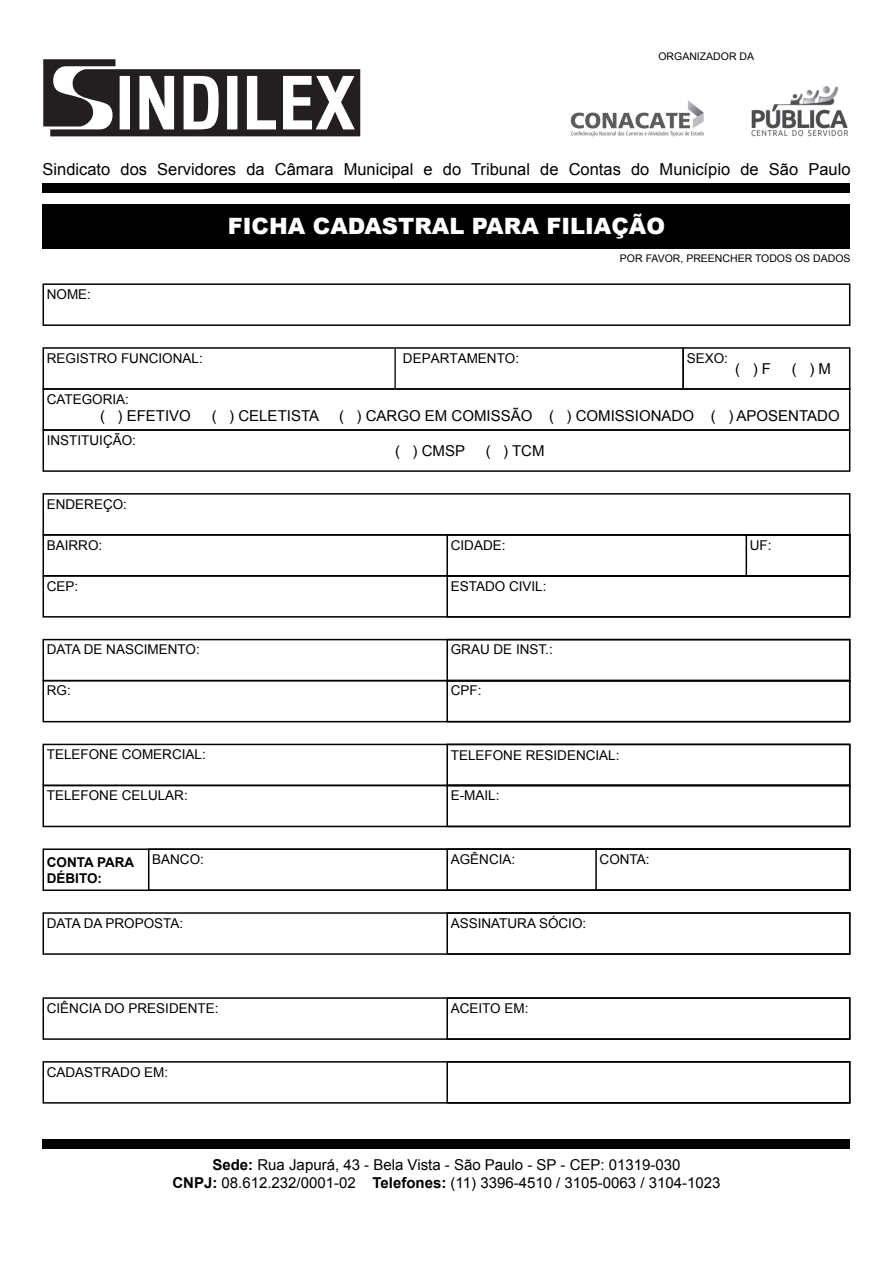
<style>
.page{position:relative;width:893px;height:1263px;background:#fff}
.page>*{position:absolute;margin:0;border:0;box-sizing:border-box;transform-origin:0 0}
.t1{font:900 22.5px "Arial";color:#fff}
.t2{font:16.5px "Arial";color:#000001}
.t3{font:15px/18px "Arial";color:#000001;text-align:center}
.t4{font:13.5px "Arial";color:#000001}
.t5{font:700 13.5px/16.2px "Arial";color:#000001}
.t6{font:10.5px "Arial";color:#000001}
.s1{font-weight:700}
</style>
<div class="page">
<div style="left:43px;top:184px;width:807px;height:9px;background:#000001"></div>
<div style="left:43px;top:204px;width:807px;height:44px;background:#000001"></div>
<div style="left:43px;top:1139px;width:807px;height:9px;background:#000001"></div>
<svg style="left:43px;top:283px;width:807px;height:43px"></svg>
<svg style="left:43px;top:347px;width:807px;height:125px"></svg>
<svg style="left:43px;top:493px;width:807px;height:125px"></svg>
<svg style="left:43px;top:639px;width:807px;height:83px"></svg>
<svg style="left:43px;top:744px;width:807px;height:83px"></svg>
<svg style="left:43px;top:848px;width:807px;height:43px"></svg>
<svg style="left:43px;top:912px;width:807px;height:43px"></svg>
<svg style="left:43px;top:997px;width:807px;height:43px"></svg>
<svg style="left:43px;top:1061px;width:807px;height:42px"></svg>
<svg style="left:43px;top:59px;width:317px;height:77px"></svg>
<img style="left:570px;top:100px;width:134px;height:37px">
<img style="left:751px;top:86px;width:97px;height:50px">
<hr style="left:394px;top:349px;width:2px;height:41px;background:#231f20">
<p class="t6" style="left:658px;top:50px;width:97px">ORGANIZADOR DA</p>
<p class="t2" style="left:43px;top:158px;width:810px">Sindicato dos Servidores da Câmara Municipal e do Tribunal de Contas do Município de São Paulo</p>
<h1 class="t1" style="left:228px;top:210px;width:439px">FICHA CADASTRAL PARA FILIAÇÃO</h1>
<p class="t4" style="left:47px;top:285px;width:46px">NOME:</p>
<p class="t6" style="left:620px;top:251px;width:232px">POR FAVOR, PREENCHER TODOS OS DADOS</p>
<p class="t4" style="left:47px;top:349px;width:158px">REGISTRO FUNCIONAL:</p>
<p class="t4" style="left:47px;top:390px;width:84px">CATEGORIA:</p>
<p class="t4" style="left:47px;top:431px;width:91px">INSTITUIÇÃO:</p>
<p class="t4" style="left:403px;top:349px;width:118px">DEPARTAMENTO:</p>
<p class="t4" style="left:687px;top:349px;width:43px">SEXO:</p>
<p class="t3" style="left:735px;top:360px;width:37px">( ) F</p>
<p class="t3" style="left:792px;top:360px;width:41px">( ) M</p>
<p class="t3" style="left:100px;top:407px;width:92px">( ) EFETIVO</p>
<p class="t3" style="left:212px;top:407px;width:109px">( ) CELETISTA</p>
<p class="t3" style="left:339px;top:407px;width:502px">( ) CARGO EM COMISSÃO ( ) COMISSIONADO ( ) APOSENTADO</p>
<p class="t3" style="left:395px;top:442px;width:72px">( ) CMSP</p>
<p class="t3" style="left:486px;top:442px;width:60px">( ) TCM</p>
<p class="t4" style="left:47px;top:495px;width:82px">ENDEREÇO:</p>
<p class="t4" style="left:47px;top:536px;width:57px">BAIRRO:</p>
<p class="t4" style="left:451px;top:536px;width:56px">CIDADE:</p>
<p class="t4" style="left:750px;top:536px;width:23px">UF:</p>
<p class="t4" style="left:47px;top:577px;width:33px">CEP:</p>
<p class="t4" style="left:451px;top:577px;width:97px">ESTADO CIVIL:</p>
<p class="t4" style="left:47px;top:641px;width:155px">DATA DE NASCIMENTO:</p>
<p class="t4" style="left:451px;top:641px;width:104px">GRAU DE INST.:</p>
<p class="t4" style="left:47px;top:682px;width:26px">RG:</p>
<p class="t4" style="left:451px;top:682px;width:32px">CPF:</p>
<p class="t4" style="left:47px;top:746px;width:161px">TELEFONE COMERCIAL:</p>
<p class="t4" style="left:451px;top:746px;width:170px">TELEFONE RESIDENCIAL:</p>
<p class="t4" style="left:47px;top:787px;width:143px">TELEFONE CELULAR:</p>
<p class="t4" style="left:451px;top:787px;width:50px">E-MAIL:</p>
<p class="t5" style="left:47px;top:854px;width:89px">CONTA PARA<br>DÉBITO:</p>
<p class="t4" style="left:152px;top:850px;width:53px">BANCO:</p>
<p class="t4" style="left:451px;top:850px;width:66px">AGÊNCIA:</p>
<p class="t4" style="left:600px;top:850px;width:52px">CONTA:</p>
<p class="t4" style="left:47px;top:914px;width:138px">DATA DA PROPOSTA:</p>
<p class="t4" style="left:451px;top:914px;width:137px">ASSINATURA SÓCIO:</p>
<p class="t4" style="left:47px;top:999px;width:173px">CIÊNCIA DO PRESIDENTE:</p>
<p class="t4" style="left:451px;top:999px;width:79px">ACEITO EM:</p>
<p class="t4" style="left:47px;top:1063px;width:123px">CADASTRADO EM:</p>
<p class="t3" style="left:172px;top:1156px;width:550px"><span class="s1">Sede:</span> Rua Japurá, 43 - Bela Vista - São Paulo - SP - CEP: 01319-030<br><span class="s1">CNPJ:</span> 08.612.232/0001-02 <span class="s1">Telefones:</span> (11) 3396-4510 / 3105-0063 / 3104-1023</p>
</div>
